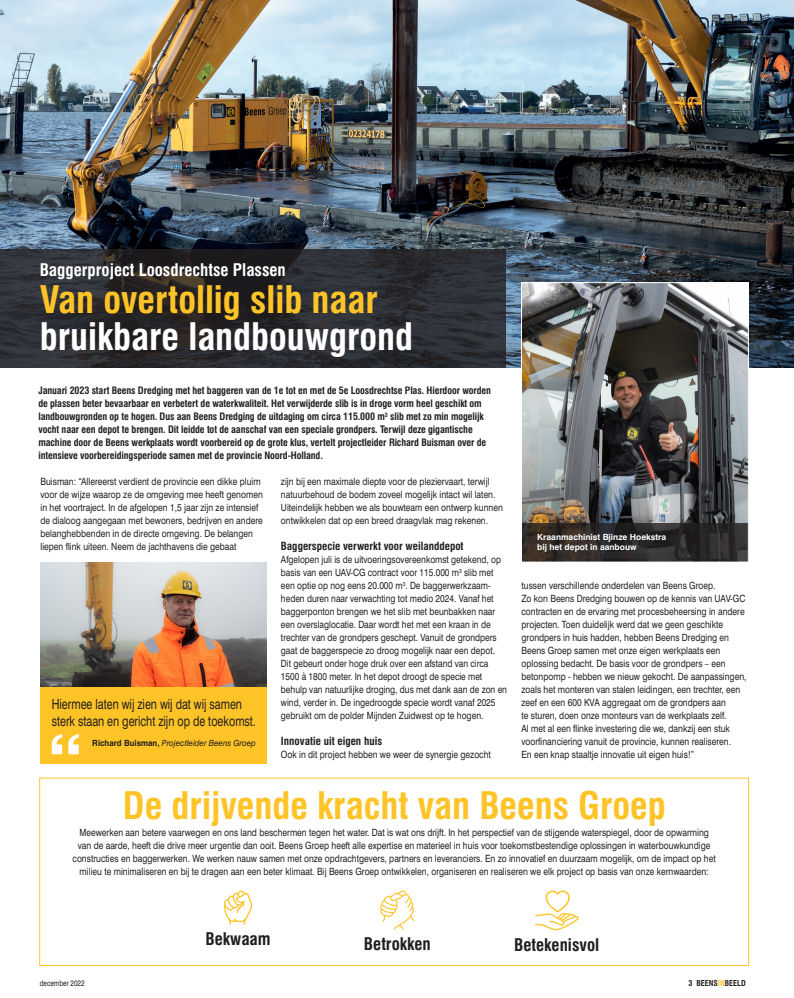
<style>
.page{position:relative;width:794px;height:998px;background:#fff}
.page>*{position:absolute;margin:0;border:0;box-sizing:border-box;transform-origin:0 0}
.Kop_2{font:700 condensed 37px/37px "Swiss 721 BT";color:#fff}
.Kop_2-2{font:700 condensed 37px "Swiss 721 BT";color:#fec427}
.Kop1{font:700 condensed 17px "Swiss 721 BT";color:#fff}
.Kop1-2{font:700 condensed 17px "Swiss 721 BT";color:#231f20}
.quote{font:14px/16.8px "Swiss 721 BT";color:#231f20;scale:.77 1}
.Subkop{font:700 condensed 11px "Swiss 721 BT";color:#231f20}
.Platte_tekst{font:10px/13px "Swiss 721 BT";color:#231f20;scale:.85 1}
.Platte_tekst-2{font:10px/13px "Swiss 721 BT";color:#231f20;scale:.84 1}
.Plat_intro{font:700 condensed 10px/13px "Swiss 721 BT";letter-spacing:-.01em;color:#231f20}
.naam_quote{font:700 8.5px/10.2px "Swiss 721 BT";color:#fff}
.naam_quote-2{font:italic 8.5px "Swiss 721 BT";color:#231f20;scale:.94 1}
.t1{font:700 condensed 8px "Swiss 721 BT";color:#231f20}
.t2{font:8px "Swiss 721 BT";color:#231f20;scale:.8 1}
.s1{color:#fec427}
.s2{font-weight:700;font-style:normal}
</style>
<div class="page">
<img style="left:0;top:0;width:794px;height:368px">
<img style="left:40px;top:562px;width:226px;height:125px">
<div style="left:40px;top:687px;width:227px;height:77px;background:#fec427"></div>
<svg style="left:52px;top:734px;width:27px;height:20px"></svg>
<img style="left:523px;top:284px;width:224px;height:239px">
<svg style="left:523px;top:523px;width:224px;height:37px;background:#2f2a29"></svg>
<div style="left:521px;top:282px;width:228px;height:280px;border:1px solid #fff"></div>
<div style="left:39px;top:777px;width:710px;height:189px;border:1px solid #fec427"></div>
<svg style="left:224px;top:890px;width:28px;height:35px"></svg>
<svg style="left:380px;top:890px;width:34px;height:39px"></svg>
<svg style="left:535px;top:890px;width:44px;height:40px"></svg>
<svg style="left:0;top:249px;width:505px;height:119px;background:#2a2a2f"></svg>
<p class="Kop1" style="left:40px;top:259px;width:248px">Baggerproject Loosdrechtse Plassen</p>
<p class="Kop_2" style="left:40px;top:281px;width:375px"><span class="s1">Van overtollig slib naar </span>bruikbare landbouwgrond</p>
<p class="Plat_intro" style="left:38px;top:384px;width:454px">Januari 2023 start Beens Dredging met het baggeren van de 1e tot en met de 5e Loosdrechtse Plas. Hierdoor worden de plassen beter bevaarbaar en verbetert de waterkwaliteit. Het verwijderde slib is in droge vorm heel geschikt om landbouwgronden op te hogen. Dus aan Beens Dredging de uitdaging om circa 115.000 m<sup>3</sup> slib met zo min mogelijk vocht naar een depot te brengen. Dit leidde tot de aanschaf van een speciale grondpers. Terwijl deze gigantische machine door de Beens werkplaats wordt voorbereid op de grote klus, vertelt projectleider Richard Buisman over de intensieve voorbereidingsperiode samen met de provincie Noord-Holland.</p>
<p class="Platte_tekst" style="left:40px;top:475px;width:263px">Buisman: “Allereerst verdient de provincie een dikke pluim voor de wijze waarop ze de omgeving mee heeft genomen in het voortraject. In de afgelopen 1,5 jaar zijn ze intensief de dialoog aangegaan met bewoners, bedrijven en andere belanghebbenden in de directe omgeving. De belangen liepen flink uiteen. Neem de jachthavens die gebaat</p>
<p class="Platte_tekst" style="left:281px;top:475px;width:263px">zijn bij een maximale diepte voor de pleziervaart, terwijl natuurbehoud de bodem zoveel mogelijk intact wil laten.<br>Uiteindelijk hebben we als bouwteam een ontwerp kunnen ontwikkelen dat op een breed draagvlak mag rekenen.</p>
<p class="Subkop" style="left:281px;top:539px;width:184px">Baggerspecie verwerkt voor weilanddepot</p>
<p class="Platte_tekst-2" style="left:281px;top:553px;width:271px">Afgelopen juli is de uitvoeringsovereenkomst getekend, op basis van een UAV-CG contract voor 115.000 m<sup>3</sup> slib met een optie op nog eens 20.000 m<sup>3</sup>. De baggerwerkzaam&shy;heden duren naar verwachting tot medio 2024. Vanaf het baggerponton brengen we het slib met beunbakken naar een overslaglocatie. Daar wordt het met een kraan in de trechter van de grondpers geschept. Vanuit de grondpers gaat de baggerspecie zo droog mogelijk naar een depot.<br>Dit gebeurt onder hoge druk over een afstand van circa 1500 à 1800 meter. In het depot droogt de specie met behulp van natuurlijke droging, dus met dank aan de zon en wind, verder in. De ingedroogde specie wordt vanaf 2025 gebruikt om de polder Mijnden Zuidwest op te hogen.</p>
<p class="Subkop" style="left:281px;top:734px;width:103px">Innovatie uit eigen huis</p>
<p class="Platte_tekst" style="left:281px;top:748px;width:248px">Ook in dit project hebben we weer de synergie gezocht</p>
<p class="quote" style="left:52px;top:696px;width:267px">Hiermee laten wij zien wij dat wij samen sterk staan en gericht zijn op de toekomst.</p>
<p class="naam_quote-2" style="left:92px;top:738px;width:176px"><span class="s2">Richard Buisman,</span> Projectleider Beens Groep</p>
<p class="naam_quote" style="left:537px;top:532px;width:131px">Kraanmachinist Bjinze Hoekstra bij het depot in aanbouw</p>
<p class="Platte_tekst" style="left:521px;top:579px;width:230px">tussen verschillende onderdelen van Beens Groep.</p>
<p class="Platte_tekst" style="left:521px;top:592px;width:266px">Zo kon Beens Dredging bouwen op de kennis van UAV-GC contracten en de ervaring met procesbeheersing in andere projecten. Toen duidelijk werd dat we geen geschikte grondpers in huis hadden, hebben Beens Dredging en Beens Groep samen met onze eigen werkplaats een oplossing bedacht. De basis voor de grondpers – een betonpomp - hebben we nieuw gekocht. De aanpassingen, zoals het monteren van stalen leidingen, een trechter, een zeef en een 600 KVA aggregaat om de grondpers aan<br>te sturen, doen onze monteurs van de werkplaats zelf.<br>Al met al een flinke investering die we, dankzij een stuk voorfinanciering vanuit de provincie, kunnen realiseren.</p>
<p class="Platte_tekst" style="left:521px;top:748px;width:205px">En een knap staaltje innovatie uit eigen huis!”</p>
<p class="Kop_2-2" style="left:123px;top:783px;width:544px">De drijvende kracht van Beens Groep</p>
<p class="Platte_tekst" style="left:73px;top:826px;width:758px;text-align:center">Meewerken aan betere vaarwegen en ons land beschermen tegen het water. Dat is wat ons drijft. In het perspectief van de stijgende waterspiegel, door de opwarming van de aarde, heeft die drive meer urgentie dan ooit. Beens Groep heeft alle expertise en materieel in huis voor toekomstbestendige oplossingen in waterbouwkundige constructies en baggerwerken. We werken nauw samen met onze opdrachtgevers, partners en leveranciers. En zo innovatief en duurzaam mogelijk, om de impact op het milieu te minimaliseren en bij te dragen aan een beter klimaat. Bij Beens Groep ontwikkelen, organiseren en realiseren we elk project op basis van onze kernwaarden:</p>
<p class="Kop1-2" style="left:205px;top:929px;width:67px">Bekwaam</p>
<p class="Kop1-2" style="left:364px;top:933px;width:68px">Betrokken</p>
<p class="Kop1-2" style="left:514px;top:934px;width:87px">Betekenisvol</p>
<p class="t2" style="left:40px;top:978px;width:58px">december 2022</p>
<p class="t1" style="left:688px;top:978px;width:59px">3 BEENS<span class="s1">IN</span>BEELD</p>
</div>
